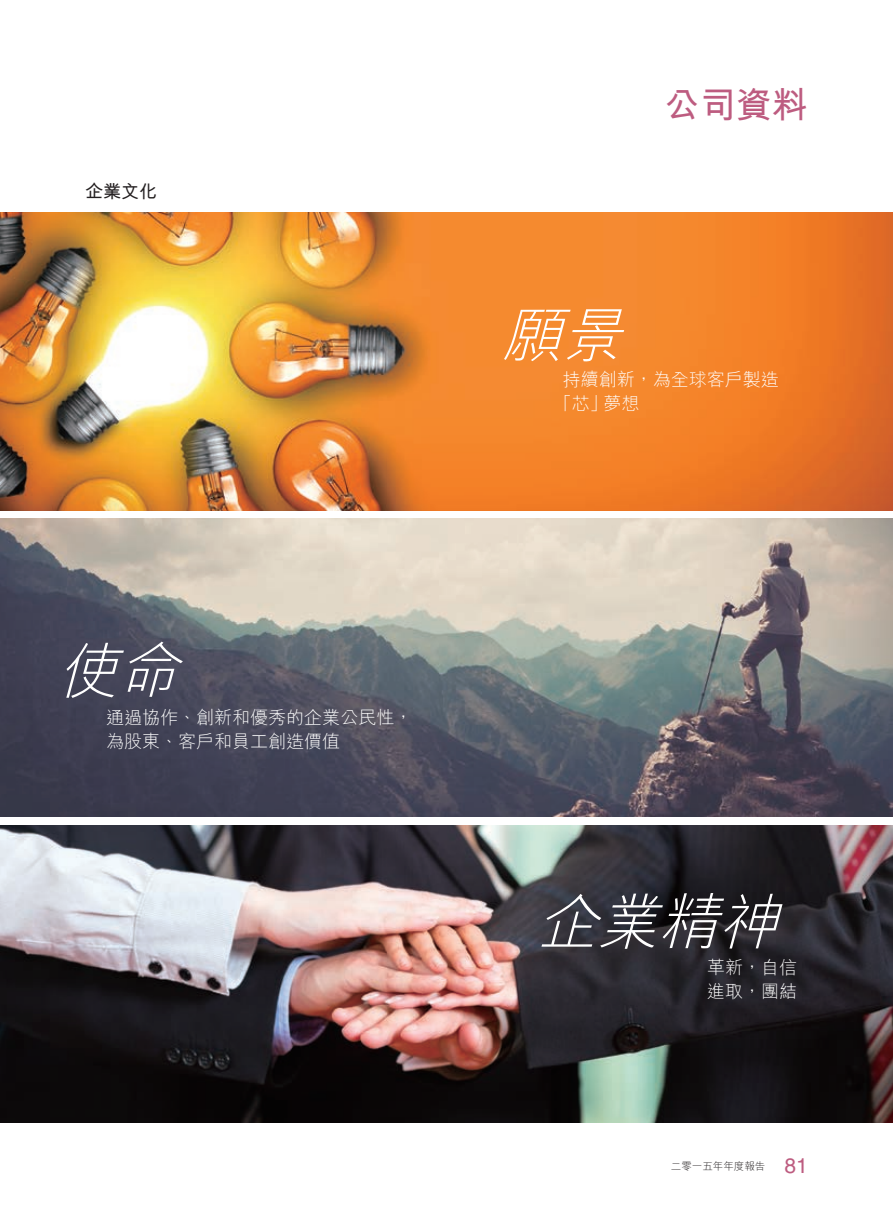
<style>
.page{position:relative;width:893px;height:1212px;background:#fff}
.page>*{position:absolute;margin:0;border:0;box-sizing:border-box;transform-origin:0 0}
.t1{font:italic 300 60px "M Hei HK";color:#fff}
.t2{font:700 36px "M Hei HK";color:#bd5c80}
.t3{font:21px "Helvetica LT Std";color:#bd5c80}
.t4{font:300 18px/24px "M Hei HK";color:#fff}
.t5{font:700 18px "M Hei HK";color:#231f20}
.t6{font:300 10.5px "M Hei HK";color:#231f20}
</style>
<div class="page">
<img style="left:0;top:213px;width:893px;height:297px">
<img style="left:0;top:519px;width:893px;height:297px">
<img style="left:0;top:825px;width:893px;height:298px">
<p class="t5" style="left:85px;top:178px;width:73px">企業文化</p>
<h1 class="t1" style="left:58px;top:629px;width:143px">使命</h1>
<p class="t4" style="left:106px;top:705px;width:307px">通過協作、創新和優秀的企業公民性，為股東、客戶和員工創造價值</p>
<h2 class="t2" style="left:664px;top:78px;width:145px">公司資料</h2>
<h1 class="t1" style="left:501px;top:293px;width:143px">願景</h1>
<p class="t4" style="left:554px;top:367px;width:226px;text-indent:9px">持續創新，為全球客戶製造「芯」夢想</p>
<h1 class="t1" style="left:537px;top:880px;width:263px">企業精神</h1>
<p class="t4" style="left:707px;top:955px;width:91px">革新，自信進取，團結</p>
<p class="t6" style="left:671px;top:1158px;width:96px">二零一五年年度報告</p>
<p class="t3" style="left:785px;top:1153px;width:25px">81</p>
</div>
